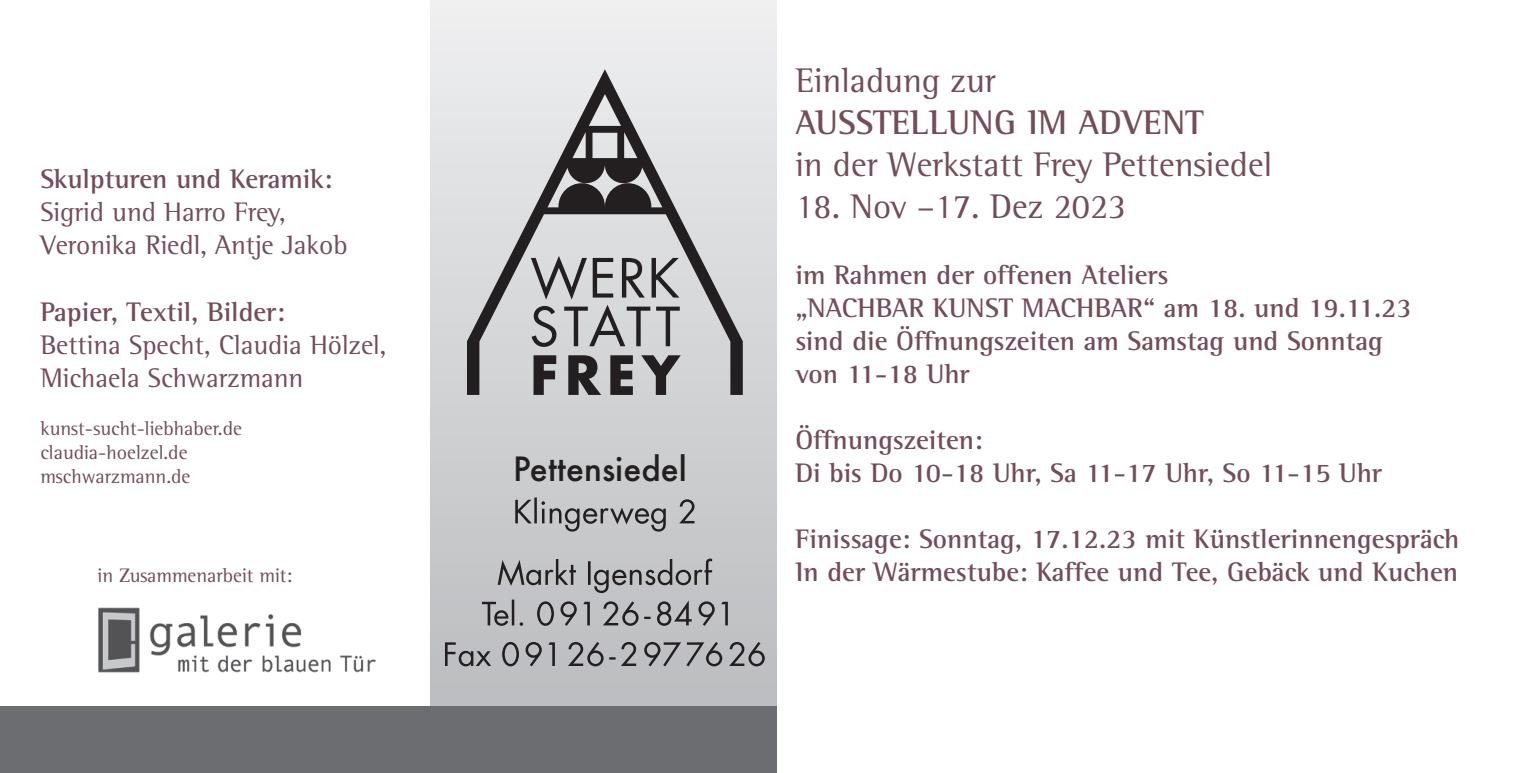
<style>
.page{position:relative;width:1517px;height:773px;background:#fff}
.page>*{position:absolute;margin:0;border:0;box-sizing:border-box;transform-origin:0 0}
.t1{font:35px "Rotis Semi Serif";color:#734d57}
.t2{font:700 35px "Rotis Semi Serif";color:#734d57}
.t3{font:500 32.5px "Futura";color:#231f20}
.t4{font:700 27.5px/33px "Rotis Semi Serif";color:#734d57}
.t5{font:27.5px/33px "Rotis Semi Serif";color:#734d57}
.t6{font:20px/24px "Rotis Semi Serif";color:#734d57}
</style>
<div class="page">
<div style="left:430px;top:0;width:347px;height:766px;background:linear-gradient(to bottom,#eeeff0,#b7b8ba)"></div>
<svg style="left:467px;top:69px;width:276px;height:326px;background:#bebec0"></svg>
<svg style="left:531px;top:256px;width:56px;height:43px;background:#a9a9ab"></svg>
<svg style="left:593px;top:258px;width:20px;height:39px"></svg>
<svg style="left:622px;top:258px;width:23px;height:39px"></svg>
<svg style="left:651px;top:258px;width:28px;height:39px"></svg>
<svg style="left:532px;top:306px;width:24px;height:41px"></svg>
<svg style="left:564px;top:305px;width:86px;height:41px;background:#a8a8a9"></svg>
<svg style="left:656px;top:306px;width:24px;height:40px"></svg>
<svg style="left:533px;top:355px;width:23px;height:40px"></svg>
<svg style="left:568px;top:355px;width:33px;height:40px"></svg>
<svg style="left:610px;top:355px;width:23px;height:40px"></svg>
<svg style="left:641px;top:355px;width:40px;height:40px;background:#8d8c8e"></svg>
<div style="left:0;top:706px;width:776px;height:66px;background:#6c6d70"></div>
<svg style="left:515px;top:497px;width:179px;height:34px;background:#a8a8aa"></svg>
<svg style="left:498px;top:558px;width:214px;height:35px;background:#a6a6a8"></svg>
<svg style="left:482px;top:599px;width:246px;height:26px;background:#9f9fa1"></svg>
<svg style="left:445px;top:641px;width:320px;height:25px;background:#9c9b9e"></svg>
<img style="left:98px;top:607px;width:278px;height:66px">
<p class="t4" style="left:40px;top:162px;width:294px">Skulpturen und Keramik:</p>
<p class="t5" style="left:40px;top:195px;width:309px">Sigrid und Harro Frey,<br>Veronika Riedl, Antje Jakob</p>
<p class="t4" style="left:40px;top:294px;width:246px">Papier, Textil, Bilder:</p>
<p class="t5" style="left:40px;top:327px;width:348px">Bettina Specht, Claudia Hölzel,<br>Michaela Schwarzmann</p>
<p class="t6" style="left:40px;top:416px;width:203px">kunst-sucht-liebhaber.de claudia-hoelzel.de mschwarzmann.de</p>
<p class="t6" style="left:98px;top:563px;width:196px">in Zusammenarbeit mit:</p>
<p class="t3" style="left:513px;top:446px;width:175px">Pettensiedel</p>
<p class="t1" style="left:795px;top:59px;width:202px">Einladung zur</p>
<p class="t2" style="left:795px;top:101px;width:410px">AUSSTELLUNG IM ADVENT</p>
<p class="t1" style="left:795px;top:143px;width:478px">in der Werkstatt Frey Pettensiedel</p>
<p class="t1" style="left:795px;top:185px;width:332px">18. Nov –17. Dez 2023</p>
<p class="t4" style="left:795px;top:258px;width:618px">im Rahmen der offenen Ateliers<br>„NACHBAR KUNST MACHBAR“ am 18. und 19.11.23 sind die Öffnungszeiten am Samstag und Sonntag von 11-18 Uhr</p>
<p class="t4" style="left:795px;top:423px;width:588px">Öffnungszeiten:<br>Di bis Do 10-18 Uhr, Sa 11-17 Uhr, So 11-15 Uhr</p>
<p class="t4" style="left:795px;top:522px;width:665px">Finissage: Sonntag, 17.12.23 mit Künstlerinnengespräch<br>In der Wärmestube: Kaffee und Tee, Gebäck und Kuchen</p>
</div>
